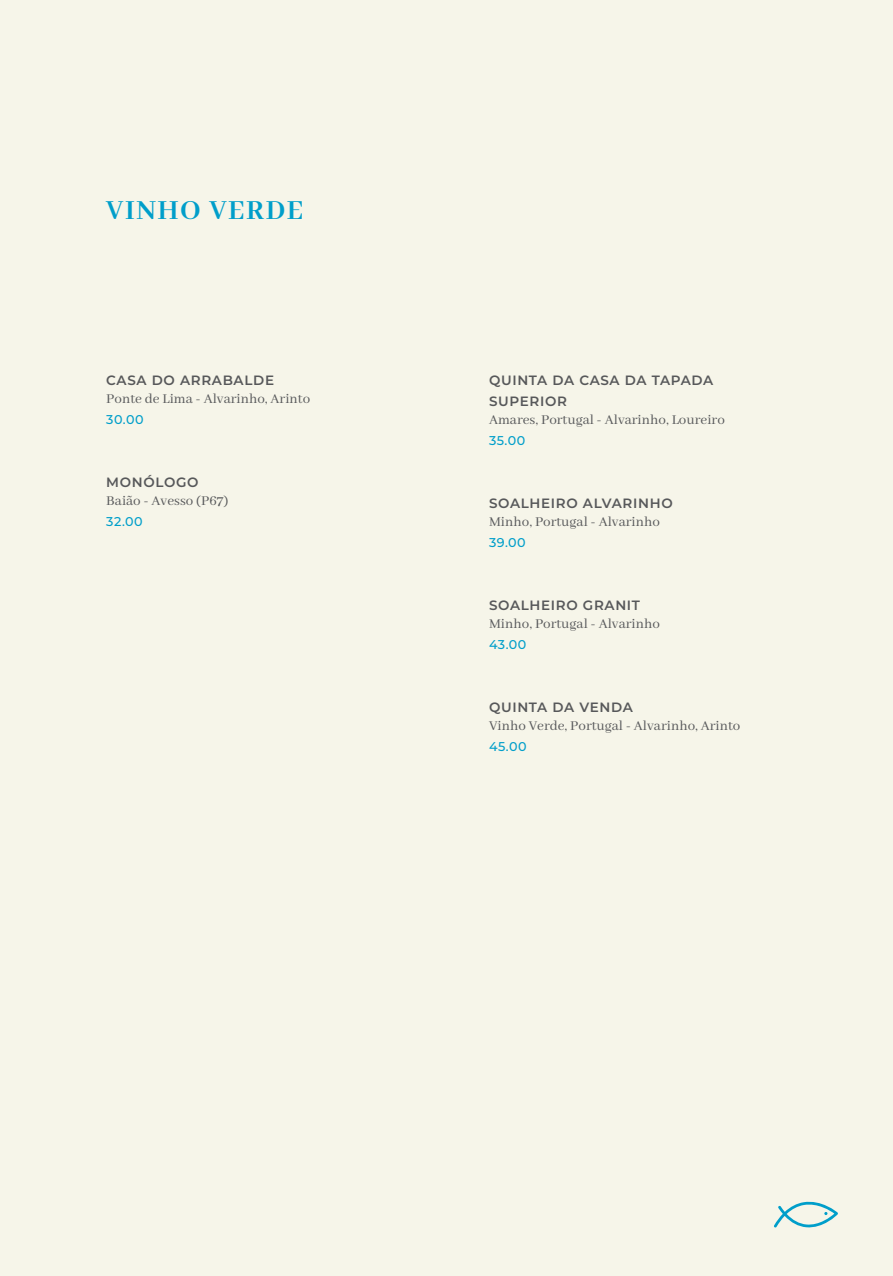
<style>
.page{position:relative;width:893px;height:1276px;background:#f6f5e9}
.page>*{position:absolute;margin:0;border:0;box-sizing:border-box;transform-origin:0 0}
.t1{font:700 30px "Abhaya Libre";letter-spacing:.05em;color:#009eca}
.t2{font:15px "Abhaya Libre";color:#57585a}
.t3{font:600 13.5px/21px "Montserrat";letter-spacing:.05em;color:#57585a}
.t4{font:500 12.75px "Montserrat";letter-spacing:.04em;color:#009eca}
</style>
<div class="page">
<svg style="left:774px;top:1201px;width:64px;height:27px"></svg>
<h1 class="t1" style="left:106px;top:194px;width:199px">VINHO VERDE</h1>
<p class="t3" style="left:106px;top:369px;width:169px">CASA DO ARRABALDE</p>
<p class="t2" style="left:106px;top:390px;width:205px">Ponte de Lima - Alvarinho, Arinto</p>
<p class="t4" style="left:106px;top:411px;width:39px">30.00</p>
<p class="t3" style="left:106px;top:471px;width:94px">MONÓLOGO</p>
<p class="t2" style="left:106px;top:492px;width:123px">Baião - Avesso (P67)</p>
<p class="t4" style="left:106px;top:513px;width:38px">32.00</p>
<p class="t3" style="left:489px;top:369px;width:226px">QUINTA DA CASA DA TAPADA<br>SUPERIOR</p>
<p class="t2" style="left:489px;top:411px;width:237px">Amares, Portugal - Alvarinho, Loureiro</p>
<p class="t4" style="left:489px;top:432px;width:38px">35.00</p>
<p class="t3" style="left:489px;top:492px;width:185px">SOALHEIRO ALVARINHO</p>
<p class="t2" style="left:489px;top:513px;width:172px">Minho, Portugal - Alvarinho</p>
<p class="t4" style="left:489px;top:534px;width:38px">39.00</p>
<p class="t3" style="left:489px;top:594px;width:153px">SOALHEIRO GRANIT</p>
<p class="t2" style="left:489px;top:615px;width:172px">Minho, Portugal - Alvarinho</p>
<p class="t4" style="left:489px;top:636px;width:39px">43.00</p>
<p class="t3" style="left:489px;top:696px;width:145px">QUINTA DA VENDA</p>
<p class="t2" style="left:489px;top:717px;width:253px">Vinho Verde, Portugal - Alvarinho, Arinto</p>
<p class="t4" style="left:489px;top:738px;width:39px">45.00</p>
</div>
